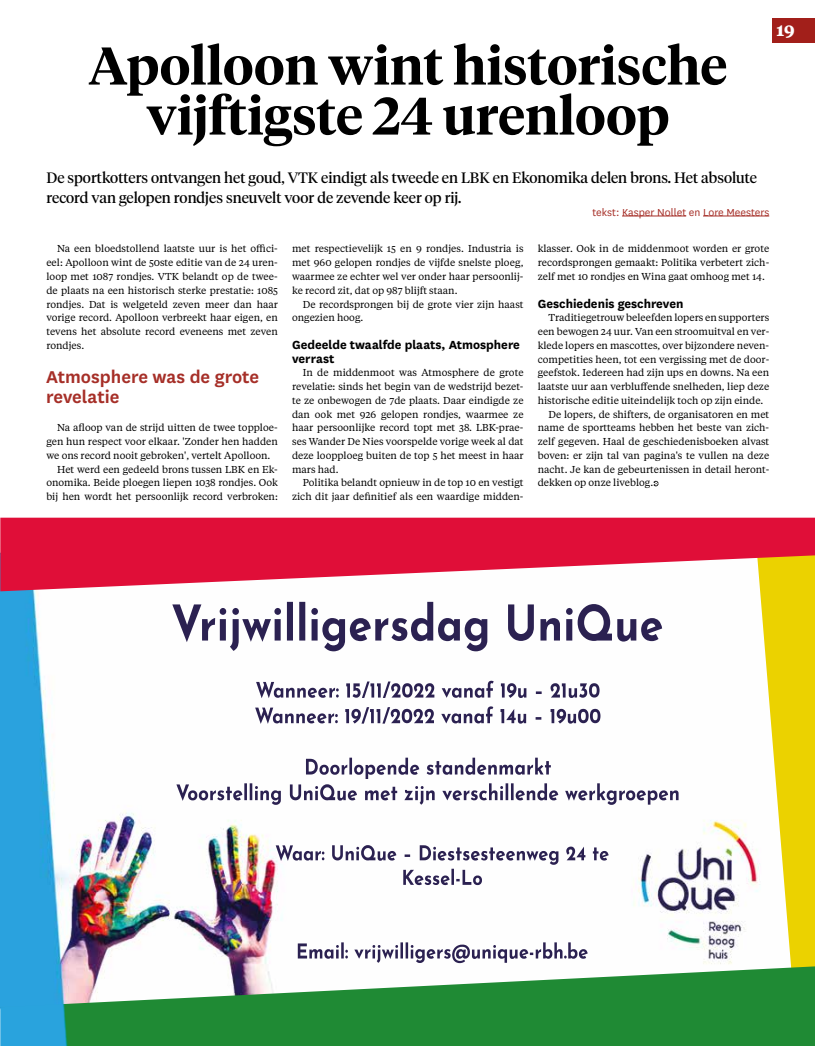
<style>
.page{position:relative;width:815px;height:1046px;background:#fff}
.page>*{position:absolute;margin:0;border:0;box-sizing:border-box;transform-origin:0 0}
.t1{font:600 52.5px/50px "Tiempos Headline";color:#000;text-align:center}
.t2{font:600 20px/20px "National";color:#a62f28}
.t3{font:700 17.5px "Tiempos Text";color:#fff}
.t4{font:15px/20px "Tiempos Headline";color:#000}
.t5{font:700 13.75px/13.8px "National";color:#000}
.t6{font:11.88px "National";color:#a62f28}
.t7{font:10px/13.8px "Tiempos Text";color:#000;text-align:justify}
</style>
<div class="page">
<div style="left:772px;top:18px;width:43px;height:25px;background:#a21f1a"></div>
<hr style="left:622px;top:215px;width:64px;height:1px;background:#a62f28">
<hr style="left:703px;top:215px;width:66px;height:1px;background:#a62f28">
<svg style="left:653px;top:480px;width:6px;height:6px"></svg>
<img style="left:0;top:591px;width:754px;height:375px">
<img style="left:256px;top:680px;width:344px;height:18px">
<img style="left:276px;top:845px;width:309px;height:15px">
<img style="left:172px;top:601px;width:440px;height:41px">
<img style="left:754px;top:591px;width:61px;height:375px">
<img style="left:0;top:966px;width:815px;height:79px">
<img style="left:0;top:517px;width:815px;height:74px">
<h1 class="t1" style="left:88px;top:38px;width:640px">Apolloon wint historische vijftigste 24 urenloop</h1>
<h3 class="t3" style="left:776px;top:17px;width:20px">19</h3>
<h3 class="t4" style="left:46px;top:167px;width:712px">De sportkotters ontvangen het goud, VTK eindigt als tweede en LBK en Ekonomika delen brons. Het absolute record van gelopen rondjes sneuvelt voor de zevende keer op rij.</h3>
<p class="t6" style="left:592px;top:204px;width:178px">tekst: Kasper Nollet en Lore Meesters</p>
<p class="t7" style="left:46px;top:241px;width:233px;text-indent:11px">Na een bloedstollend laatste uur is het offici&shy;eel: Apolloon wint de 50ste editie van de 24 uren&shy;loop met 1087 rondjes. VTK belandt op de twee&shy;de plaats na een historisch sterke prestatie: 1085 rondjes. Dat is welgeteld zeven meer dan haar vorige record. Apolloon verbreekt haar eigen, en tevens het absolute record eveneens met zeven rondjes.</p>
<h2 class="t2" style="left:46px;top:365px;width:215px">Atmosphere was de grote revelatie</h2>
<p class="t7" style="left:57px;top:420px;width:222px">Na afloop van de strijd uitten de twee topploe-</p>
<p class="t7" style="left:46px;top:434px;width:233px">gen hun respect voor elkaar. 'Zonder hen hadden</p>
<p class="t7" style="left:46px;top:448px;width:226px">we ons record nooit gebroken', vertelt Apolloon.</p>
<p class="t7" style="left:57px;top:461px;width:222px">Het werd een gedeeld brons tussen LBK en Ek-</p>
<p class="t7" style="left:46px;top:475px;width:233px">onomika. Beide ploegen liepen 1038 rondjes. Ook</p>
<p class="t7" style="left:46px;top:489px;width:233px">bij hen wordt het persoonlijk record verbroken:</p>
<p class="t7" style="left:292px;top:241px;width:233px">met respectievelijk 15 en 9 rondjes. Industria is met 960 gelopen rondjes de vijfde snelste ploeg, waarmee ze echter wel ver onder haar persoonlij&shy;ke record zit, dat op 987 blijft staan.</p>
<p class="t7" style="left:292px;top:296px;width:233px;text-indent:11px">De recordsprongen bij de grote vier zijn haast ongezien hoog.</p>
<h3 class="t5" style="left:292px;top:336px;width:229px">Gedeelde twaalfde plaats, Atmosphere verrast</h3>
<p class="t7" style="left:292px;top:365px;width:233px;text-indent:11px">In de middenmoot was Atmosphere de grote revelatie: sinds het begin van de wedstrijd bezet&shy;te ze onbewogen de 7de plaats. Daar eindigde ze dan ook met 926 gelopen rondjes, waarmee ze haar persoonlijke record topt met 38. LBK-prae&shy;ses Wander De Nies voorspelde vorige week al dat deze loopploeg buiten de top 5 het meest in haar mars had.</p>
<p class="t7" style="left:292px;top:475px;width:233px;text-align:right">Politika belandt opnieuw in de top 10 en vestigt zich dit jaar definitief als een waardige midden-</p>
<p class="t7" style="left:538px;top:241px;width:233px">klasser. Ook in de middenmoot worden er grote recordsprongen gemaakt: Politika verbetert zich&shy;zelf met 10 rondjes en Wina gaat omhoog met 14.</p>
<h3 class="t5" style="left:538px;top:295px;width:147px">Geschiedenis geschreven</h3>
<p class="t7" style="left:548px;top:310px;width:222px">Traditiegetrouw beleefden lopers en supporters</p>
<p class="t7" style="left:538px;top:324px;width:233px">een bewogen 24 uur. Van een stroomuitval en ver-</p>
<p class="t7" style="left:538px;top:338px;width:233px">klede lopers en mascottes, over bijzondere neven-</p>
<p class="t7" style="left:538px;top:351px;width:233px">competities heen, tot een vergissing met de door-</p>
<p class="t7" style="left:538px;top:365px;width:233px">geefstok. Iedereen had zijn ups en downs. Na een</p>
<p class="t7" style="left:538px;top:379px;width:233px">laatste uur aan verbluffende snelheden, liep deze</p>
<p class="t7" style="left:538px;top:393px;width:227px">historische editie uiteindelijk toch op zijn einde.</p>
<p class="t7" style="left:548px;top:406px;width:222px">De lopers, de shifters, de organisatoren en met</p>
<p class="t7" style="left:538px;top:420px;width:233px">name de sportteams hebben het beste van zich-</p>
<p class="t7" style="left:538px;top:434px;width:233px">zelf gegeven. Haal de geschiedenisboeken alvast</p>
<p class="t7" style="left:538px;top:448px;width:233px">boven: er zijn tal van pagina's te vullen na deze</p>
<p class="t7" style="left:538px;top:461px;width:233px">nacht. Je kan de gebeurtenissen in detail heront-</p>
<p class="t7" style="left:538px;top:475px;width:117px">dekken op onze liveblog.</p>
</div>
